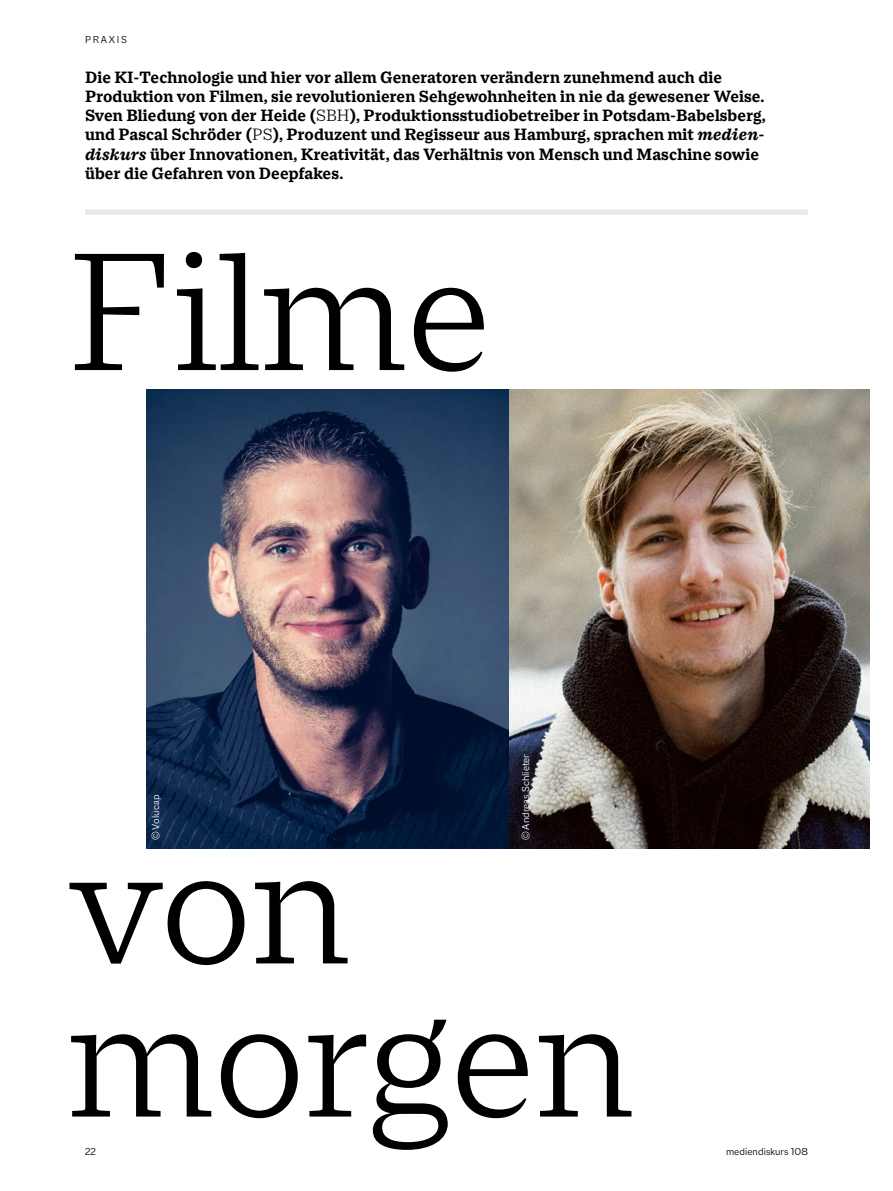
<style>
.page{position:relative;width:893px;height:1191px;background:#fff}
.page>*{position:absolute;margin:0;border:0;box-sizing:border-box;transform-origin:0 0}
.MTL_Ü_80_70{font:300 180px "Macklin Text";color:#000}
.MTL_11_75__4_5mm_LIBÜ_OE_WENIGE_TRENNUNG{font:700 17.7px/19.2px "Macklin Text";letter-spacing:.005em;color:#000}
.MSL_7_25__CREDITS{font:300 10.8px "Macklin Sans";letter-spacing:.005em;color:#fff}
.MSL_7_25_VERSAL_150{font:300 10.8px "Macklin Sans";letter-spacing:.005em;color:#000}
.s1{font-weight:300}
.s2{font-style:italic}
</style>
<div class="page">
<img style="left:508px;top:389px;width:362px;height:459px">
<svg style="left:147px;top:389px;width:361px;height:459px;background:#424961"></svg>
<div style="left:85px;top:209px;width:723px;height:6px;background:#e9e8e8"></div>
<p class="MSL_7_25_VERSAL_150" style="left:85px;top:34px;width:43px">PRAXIS</p>
<p class="MTL_11_75__4_5mm_LIBÜ_OE_WENIGE_TRENNUNG" style="left:85px;top:67px;width:682px">Die KI-Technologie und hier vor allem Generatoren verändern zunehmend auch die Produktion von Filmen, sie revolutionieren Sehgewohnheiten in nie da gewesener Weise.<br>Sven Bliedung von der Heide (<span class="s1">SBH</span>), Produktionsstudiobetreiber in Potsdam-Babelsberg, und Pascal Schröder (<span class="s1">PS</span>), Produzent und Regisseur aus Hamburg, sprachen mit <span class="s2">medien&shy;diskurs</span> über Innovationen, Kreativität, das Verhältnis von Mensch und Maschine sowie über die Gefahren von Deepfakes.</p>
<p class="MTL_Ü_80_70" style="left:68px;top:209px;width:425px">Filme</p>
<p class="MSL_7_25__CREDITS" style="left:150px;top:840px;width:47px;rotate:-90deg">© Volucap</p>
<p class="MTL_Ü_80_70" style="left:68px;top:802px;width:283px">von</p>
<p class="MSL_7_25__CREDITS" style="left:519px;top:840px;width:88px;rotate:-90deg">© Andreas Schlieter</p>
<p class="MTL_Ü_80_70" style="left:68px;top:955px;width:567px">morgen</p>
<p class="MSL_7_25_VERSAL_150" style="left:85px;top:1145px;width:13px">22</p>
<p class="MSL_7_25_VERSAL_150" style="left:726px;top:1145px;width:83px">mediendiskurs 108</p>
</div>
